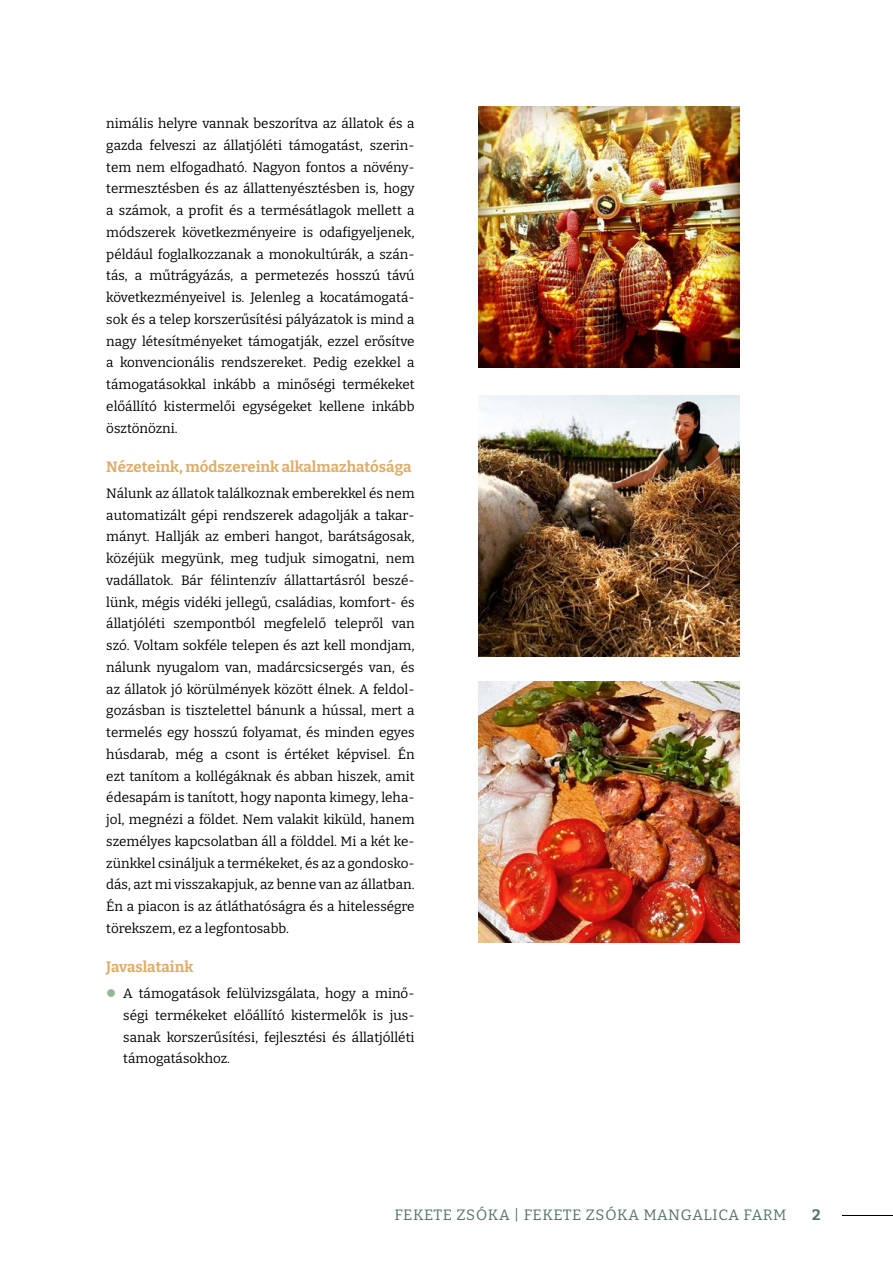
<style>
.page{position:relative;width:893px;height:1263px;background:#fff}
.page>*{position:absolute;margin:0;border:0;box-sizing:border-box;transform-origin:0 0}
.t1{font:700 15px "Bitter";color:#dead69}
.t2{font:15px "Bitter";letter-spacing:.03em;color:#537366}
.t3{font:700 15px "Bitter";color:#537366}
.t4{font:13.5px/21.8px "Bitter";color:#000;text-align:justify}
</style>
<div class="page">
<hr style="left:842px;top:1215px;width:51px;height:1px;background:#000">
<img style="left:478px;top:106px;width:261px;height:261px">
<img style="left:478px;top:395px;width:261px;height:261px">
<img style="left:478px;top:682px;width:261px;height:261px">
<p class="t4" style="left:106px;top:112px;width:310px">nimális helyre vannak beszorítva az állatok és a gazda felveszi az állatjóléti támogatást, szerin&shy;tem nem elfogadható. Nagyon fontos a növény&shy;termesztésben és az állattenyésztésben is, hogy a számok, a profit és a termésátlagok mellett a módszerek következményeire is odafigyeljenek, például foglalkozzanak a monokultúrák, a szán&shy;tás, a műtrágyázás, a permetezés hosszú távú következményeivel is. Jelenleg a kocatámogatá&shy;sok és a telep korszerűsítési pályázatok is mind a nagy létesítményeket támogatják, ezzel erősítve a konvencionális rendszereket. Pedig ezekkel a támogatásokkal inkább a minőségi termékeket előállító kistermelői egységeket kellene inkább ösztönözni.</p>
<p class="t1" style="left:106px;top:457px;width:307px">Nézeteink, módszereink alkalmazhatósága</p>
<p class="t4" style="left:106px;top:482px;width:310px">Nálunk az állatok találkoznak emberekkel és nem automatizált gépi rendszerek adagolják a takar&shy;mányt. Hallják az emberi hangot, barátságosak, közéjük megyünk, meg tudjuk simogatni, nem vadállatok. Bár félintenzív állattartásról beszé&shy;lünk, mégis vidéki jellegű, családias, komfort- és állatjóléti szempontból megfelelő telepről van szó. Voltam sokféle telepen és azt kell mondjam, nálunk nyugalom van, madárcsicsergés van, és az állatok jó körülmények között élnek. A feldol&shy;gozásban is tisztelettel bánunk a hússal, mert a termelés egy hosszú folyamat, és minden egyes húsdarab, még a csont is értéket képvisel. Én ezt tanítom a kollégáknak és abban hiszek, amit édesapám is tanított, hogy naponta kimegy, leha&shy;jol, megnézi a földet. Nem valakit kiküld, hanem személyes kapcsolatban áll a földdel. Mi a két ke&shy;zünkkel csináljuk a termékeket, és az a gondosko&shy;dás, azt mi visszakapjuk, az benne van az állatban.<br>Én a piacon is az átláthatóságra és a hitelességre törekszem, ez a legfontosabb.</p>
<p class="t1" style="left:106px;top:957px;width:88px">Javaslataink</p>
<p class="t4" style="left:123px;top:982px;width:293px">A támogatások felülvizsgálata, hogy a minő&shy;ségi termékeket előállító kistermelők is jus&shy;sanak korszerűsítési, fejlesztési és állatjólléti támogatásokhoz.</p>
<p class="t2" style="left:394px;top:1206px;width:394px">FEKETE ZSÓKA | FEKETE ZSÓKA MANGALICA FARM</p>
<p class="t3" style="left:812px;top:1206px;width:10px">2</p>
</div>
